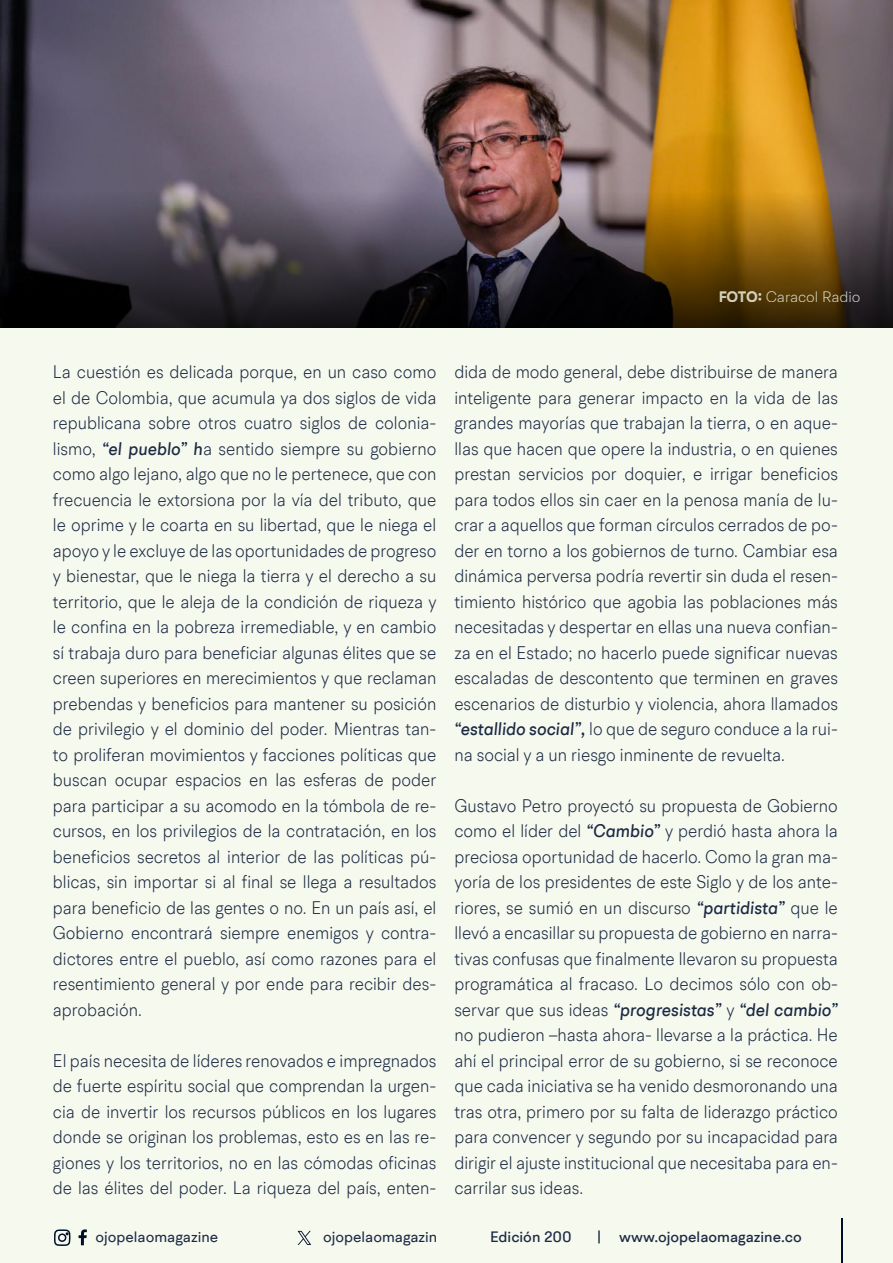
<style>
.page{position:relative;width:893px;height:1263px;background:#f6f9ee}
.page>*{position:absolute;margin:0;border:0;box-sizing:border-box;transform-origin:0 0}
.t1{font:300 18.15px/25.5px "BR Hendrix";color:#1b2943;text-align:justify;scale:.92 1}
.t2{font:300 15.15px "BR Hendrix";color:#f5faed}
.t3{font:500 15px "BR Hendrix";color:#1b2943}
.t4{font:15px "BR Hendrix";color:#1b2943}
.s1{font-weight:700}
.s2{font-weight:500;font-style:italic}
</style>
<div class="page">
<svg style="left:79px;top:1229px;width:8px;height:16px"></svg>
<svg style="left:54px;top:1229px;width:17px;height:17px"></svg>
<hr style="left:841px;top:1219px;width:1px;height:44px;background:#000f2b">
<svg style="left:298px;top:1231px;width:13px;height:14px"></svg>
<img style="left:0;top:0;width:893px;height:192px">
<svg style="left:0;top:192px;width:893px;height:136px;background:#46392f"></svg>
<p class="t2" style="left:718px;top:287px;width:144px"><span class="s1">FOTO:</span> Caracol Radio</p>
<p class="t1" style="left:53px;top:359px;width:419px">La cuestión es delicada porque, en un caso como el de Colombia, que acumula ya dos siglos de vida republicana sobre otros cuatro siglos de colonia&shy;lismo, <span class="s2">“el pueblo” h</span>a sentido siempre su gobierno como algo lejano, algo que no le pertenece, que con frecuencia le extorsiona por la vía del tributo, que le oprime y le coarta en su libertad, que le niega el apoyo y le excluye de las oportunidades de progreso y bienestar, que le niega la tierra y el derecho a su territorio, que le aleja de la condición de riqueza y le confina en la pobreza irremediable, y en cambio sí trabaja duro para beneficiar algunas élites que se creen superiores en merecimientos y que reclaman prebendas y beneficios para mantener su posición de privilegio y el dominio del poder. Mientras tan&shy;to proliferan movimientos y facciones políticas que buscan ocupar espacios en las esferas de poder para participar a su acomodo en la tómbola de re&shy;cursos, en los privilegios de la contratación, en los beneficios secretos al interior de las políticas pú&shy;blicas, sin importar si al final se llega a resultados para beneficio de las gentes o no. En un país así, el Gobierno encontrará siempre enemigos y contra&shy;dictores entre el pueblo, así como razones para el resentimiento general y por ende para recibir des&shy;aprobación.</p>
<p class="t1" style="left:53px;top:1047px;width:418px">El país necesita de líderes renovados e impregnados de fuerte espíritu social que comprendan la urgen&shy;cia de invertir los recursos públicos en los lugares donde se originan los problemas, esto es en las re&shy;giones y los territorios, no en las cómodas oficinas de las élites del poder. La riqueza del país, enten-</p>
<p class="t1" style="left:454px;top:359px;width:418px">dida de modo general, debe distribuirse de manera inteligente para generar impacto en la vida de las grandes mayorías que trabajan la tierra, o en aque&shy;llas que hacen que opere la industria, o en quienes prestan servicios por doquier, e irrigar beneficios para todos ellos sin caer en la penosa manía de lu&shy;crar a aquellos que forman círculos cerrados de po&shy;der en torno a los gobiernos de turno. Cambiar esa dinámica perversa podría revertir sin duda el resen&shy;timiento histórico que agobia las poblaciones más necesitadas y despertar en ellas una nueva confian&shy;za en el Estado; no hacerlo puede significar nuevas escaladas de descontento que terminen en graves escenarios de disturbio y violencia, ahora llamados <span class="s2">“estallido social”,</span> lo que de seguro conduce a la rui&shy;na social y a un riesgo inminente de revuelta.</p>
<p class="t1" style="left:454px;top:792px;width:418px">Gustavo Petro proyectó su propuesta de Gobierno como el líder del <span class="s2">“Cambio”</span> y perdió hasta ahora la preciosa oportunidad de hacerlo. Como la gran ma&shy;yoría de los presidentes de este Siglo y de los ante&shy;riores, se sumió en un discurso <span class="s2">“partidista”</span> que le llevó a encasillar su propuesta de gobierno en narra&shy;tivas confusas que finalmente llevaron su propuesta programática al fracaso. Lo decimos sólo con ob&shy;servar que sus ideas <span class="s2">“progresistas”</span> y <span class="s2">“del cambio” </span>no pudieron –hasta ahora- llevarse a la práctica. He ahí el principal error de su gobierno, si se reconoce que cada iniciativa se ha venido desmoronando una tras otra, primero por su falta de liderazgo práctico para convencer y segundo por su incapacidad para dirigir el ajuste institucional que necesitaba para en&shy;carrilar sus ideas.</p>
<p class="t4" style="left:96px;top:1227px;width:124px">ojopelaomagazine</p>
<p class="t4" style="left:323px;top:1227px;width:116px">ojopelaomagazin</p>
<p class="t3" style="left:490px;top:1227px;width:83px">Edición 200</p>
<p class="t3" style="left:597px;top:1227px;width:206px">| www.ojopelaomagazine.co</p>
</div>
